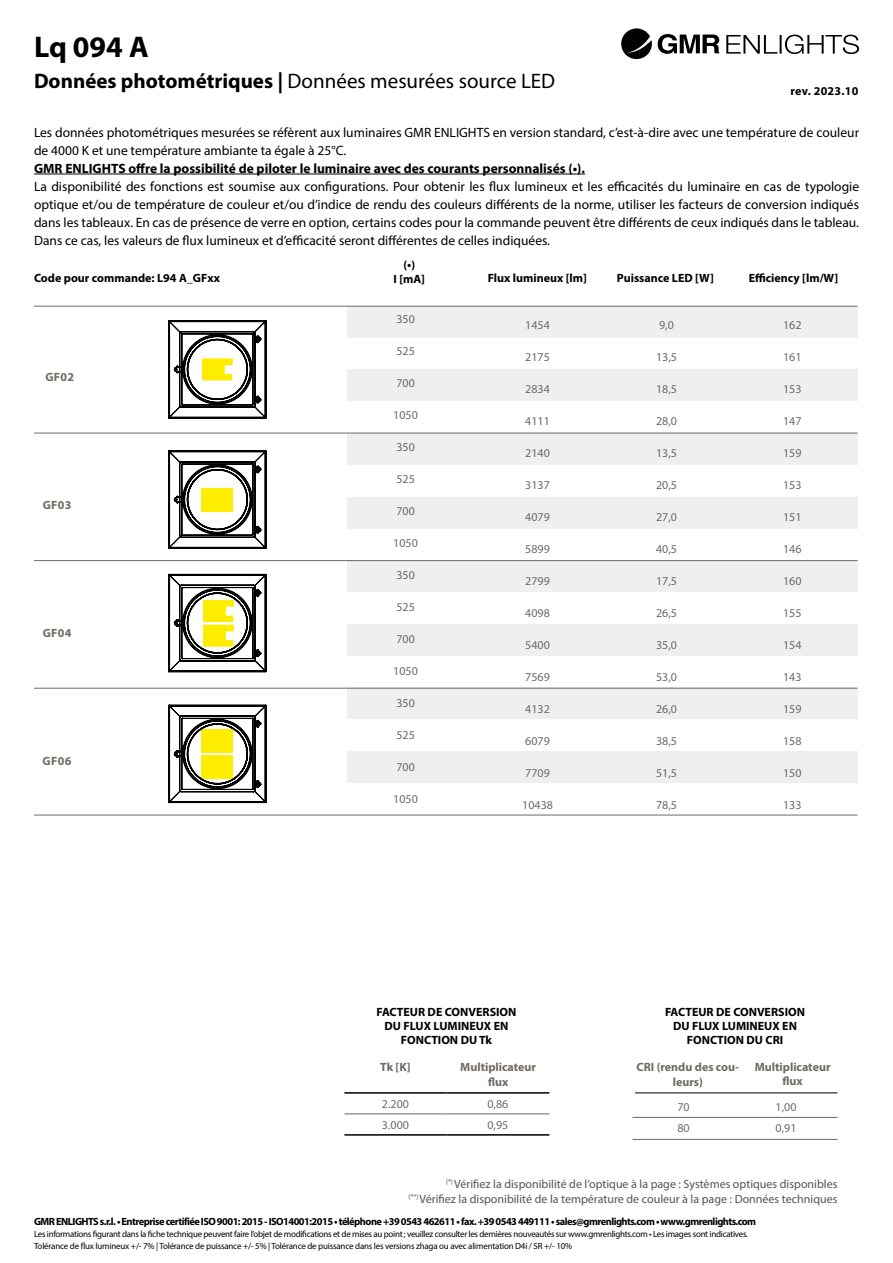
<style>
.page{position:relative;width:893px;height:1263px;background:#fff}
.page>*{position:absolute;margin:0;border:0;box-sizing:border-box;transform-origin:0 0}
.t1{font:700 30px "Myriad Pro";color:#000}
.t2{font:21px "Myriad Pro";color:#000}
.t3{font:13.5px/18px "Myriad Pro";color:#000}
.t4{font:700 13.5px "Myriad Pro";color:#000}
.t5{font:12px "Myriad Pro";color:#6c6a63}
.t6{font:700 12px/14.4px "Myriad Pro";color:#000;text-align:center}
.t7{font:12px/14.4px "Myriad Pro";color:#555454;text-align:right}
.t8{font:700 12px/14.4px "Myriad Pro";color:#6d6c62;text-align:center}
.t9{font:700 12px/14.4px "Myriad Pro";color:#6d6b63;text-align:center}
.t10{font:12px "Myriad Pro";color:#6d6b63}
.t11{font:700 12px "Myriad Pro";letter-spacing:.02em;color:#000}
.t12{font:700 10.5px "Myriad Pro";letter-spacing:-.05em;color:#000}
.t13{font:9px/12px "Myriad Pro";letter-spacing:-.03em;color:#000}
.s1{font-weight:700}
.s2{font-weight:600;font-size:13.5px}
</style>
<div class="page">
<svg style="left:169px;top:705px;width:97px;height:98px"></svg>
<svg style="left:169px;top:574px;width:97px;height:98px"></svg>
<svg style="left:169px;top:451px;width:97px;height:97px"></svg>
<svg style="left:169px;top:321px;width:97px;height:97px"></svg>
<hr style="left:34px;top:433px;width:823px;height:1px;background:#6d6b63">
<hr style="left:34px;top:560px;width:823px;height:1px;background:#6d6b63">
<hr style="left:34px;top:688px;width:823px;height:1px;background:#6d6b63">
<hr style="left:34px;top:815px;width:823px;height:1px;background:#6d6b63">
<hr style="left:34px;top:306px;width:823px;height:1px;background:#6d6b63">
<div style="left:347px;top:306px;width:510px;height:31px;background:#efefef"></div>
<div style="left:347px;top:370px;width:510px;height:31px;background:#efefef"></div>
<div style="left:347px;top:434px;width:510px;height:31px;background:#efefef"></div>
<div style="left:347px;top:497px;width:510px;height:31px;background:#efefef"></div>
<div style="left:347px;top:560px;width:510px;height:32px;background:#efefef"></div>
<div style="left:347px;top:624px;width:510px;height:31px;background:#efefef"></div>
<div style="left:347px;top:688px;width:510px;height:31px;background:#efefef"></div>
<div style="left:347px;top:751px;width:510px;height:32px;background:#efefef"></div>
<svg style="left:621px;top:28px;width:31px;height:31px"></svg>
<svg style="left:658px;top:34px;width:61px;height:20px"></svg>
<svg style="left:726px;top:35px;width:133px;height:19px"></svg>
<hr style="left:34px;top:174px;width:551px;height:1px;background:#000">
<hr style="left:632px;top:1139px;width:205px;height:1px;background:#6d6c62">
<hr style="left:632px;top:1117px;width:103px;height:1px;background:#6c6a63">
<hr style="left:735px;top:1117px;width:102px;height:1px;background:#6c6a63">
<hr style="left:635px;top:1093px;width:202px;height:1px;background:#000">
<hr style="left:344px;top:1092px;width:102px;height:2px;background:#000">
<hr style="left:446px;top:1092px;width:103px;height:2px;background:#000">
<hr style="left:344px;top:1134px;width:102px;height:2px;background:#000">
<hr style="left:446px;top:1134px;width:103px;height:2px;background:#000">
<hr style="left:344px;top:1113px;width:102px;height:1px;background:#6c6a63">
<hr style="left:446px;top:1113px;width:103px;height:1px;background:#6c6a63">
<h1 class="t1" style="left:34px;top:27px;width:116px">Lq 094 A</h1>
<h2 class="t2" style="left:34px;top:68px;width:523px"><span class="s1">Données photométriques |</span> Données mesurées source LED</h2>
<p class="t11" style="left:790px;top:83px;width:69px">rev. 2023.10</p>
<p class="t3" style="left:34px;top:123px;width:826px">Les données photométriques mesurées se réfèrent aux luminaires GMR ENLIGHTS en version standard, c’est-à-dire avec une température de couleur de 4000 K et une température ambiante ta égale à 25°C.</p>
<p class="t4" style="left:34px;top:159px;width:553px">GMR ENLIGHTS offre la possibilité de piloter le luminaire avec des courants personnalisés (•).</p>
<p class="t3" style="left:34px;top:177px;width:827px;text-align:justify">La disponibilité des fonctions est soumise aux configurations. Pour obtenir les flux lumineux et les efficacités du luminaire en cas de typologie optique et/ou de température de couleur et/ou d’indice de rendu des couleurs différents de la norme, utiliser les facteurs de conversion indiqués dans les tableaux. En cas de présence de verre en option, certains codes pour la commande peuvent être différents de ceux indiqués dans le tableau.<br>Dans ce cas, les valeurs de flux lumineux et d’efficacité seront différentes de celles indiquées.</p>
<p class="t6" style="left:34px;top:270px;width:187px">Code pour commande: L94 A_GFxx</p>
<p class="t9" style="left:45px;top:369px;width:30px">GF02</p>
<p class="t9" style="left:43px;top:497px;width:30px">GF03</p>
<p class="t9" style="left:43px;top:625px;width:30px">GF04</p>
<p class="t9" style="left:43px;top:753px;width:30px">GF06</p>
<p class="t6" style="left:394px;top:257px;width:33px">(<span class="s2">•</span>)<br>I [mA]</p>
<p class="t5" style="left:396px;top:312px;width:20px">350</p>
<p class="t5" style="left:396px;top:344px;width:20px">525</p>
<p class="t5" style="left:396px;top:376px;width:20px">700</p>
<p class="t5" style="left:393px;top:408px;width:26px">1050</p>
<p class="t5" style="left:396px;top:440px;width:20px">350</p>
<p class="t5" style="left:396px;top:472px;width:20px">525</p>
<p class="t5" style="left:396px;top:503px;width:20px">700</p>
<p class="t5" style="left:393px;top:535px;width:26px">1050</p>
<p class="t5" style="left:396px;top:567px;width:20px">350</p>
<p class="t5" style="left:396px;top:599px;width:20px">525</p>
<p class="t5" style="left:396px;top:631px;width:20px">700</p>
<p class="t5" style="left:393px;top:663px;width:26px">1050</p>
<p class="t5" style="left:396px;top:695px;width:20px">350</p>
<p class="t5" style="left:396px;top:727px;width:20px">525</p>
<p class="t5" style="left:396px;top:759px;width:20px">700</p>
<p class="t5" style="left:393px;top:791px;width:26px">1050</p>
<p class="t6" style="left:488px;top:270px;width:101px">Flux lumineux [lm]</p>
<p class="t6" style="left:617px;top:270px;width:99px">Puissance LED [W]</p>
<p class="t6" style="left:749px;top:270px;width:91px">Efficiency [lm/W]</p>
<p class="t5" style="left:525px;top:318px;width:26px">1454</p>
<p class="t5" style="left:525px;top:350px;width:26px">2175</p>
<p class="t5" style="left:525px;top:382px;width:26px">2834</p>
<p class="t5" style="left:525px;top:414px;width:26px">4111</p>
<p class="t5" style="left:525px;top:446px;width:26px">2140</p>
<p class="t5" style="left:525px;top:478px;width:26px">3137</p>
<p class="t5" style="left:525px;top:510px;width:26px">4079</p>
<p class="t5" style="left:525px;top:542px;width:26px">5899</p>
<p class="t5" style="left:525px;top:574px;width:26px">2799</p>
<p class="t5" style="left:525px;top:606px;width:26px">4098</p>
<p class="t5" style="left:525px;top:638px;width:26px">5400</p>
<p class="t5" style="left:525px;top:669px;width:26px">7569</p>
<p class="t5" style="left:525px;top:701px;width:26px">4132</p>
<p class="t5" style="left:525px;top:733px;width:26px">6079</p>
<p class="t5" style="left:525px;top:765px;width:26px">7709</p>
<p class="t5" style="left:522px;top:797px;width:32px">10438</p>
<p class="t5" style="left:659px;top:318px;width:16px">9,0</p>
<p class="t5" style="left:656px;top:350px;width:22px">13,5</p>
<p class="t5" style="left:656px;top:382px;width:22px">18,5</p>
<p class="t5" style="left:656px;top:414px;width:22px">28,0</p>
<p class="t5" style="left:656px;top:446px;width:22px">13,5</p>
<p class="t5" style="left:656px;top:478px;width:22px">20,5</p>
<p class="t5" style="left:656px;top:510px;width:22px">27,0</p>
<p class="t5" style="left:656px;top:542px;width:22px">40,5</p>
<p class="t5" style="left:656px;top:574px;width:22px">17,5</p>
<p class="t5" style="left:656px;top:606px;width:22px">26,5</p>
<p class="t5" style="left:656px;top:638px;width:22px">35,0</p>
<p class="t5" style="left:656px;top:669px;width:22px">53,0</p>
<p class="t5" style="left:656px;top:701px;width:22px">26,0</p>
<p class="t5" style="left:656px;top:733px;width:22px">38,5</p>
<p class="t5" style="left:656px;top:765px;width:22px">51,5</p>
<p class="t5" style="left:656px;top:797px;width:22px">78,5</p>
<p class="t5" style="left:783px;top:318px;width:20px">162</p>
<p class="t5" style="left:783px;top:350px;width:20px">161</p>
<p class="t5" style="left:783px;top:382px;width:20px">153</p>
<p class="t5" style="left:783px;top:414px;width:20px">147</p>
<p class="t5" style="left:783px;top:446px;width:20px">159</p>
<p class="t5" style="left:783px;top:478px;width:20px">153</p>
<p class="t5" style="left:783px;top:510px;width:20px">151</p>
<p class="t5" style="left:783px;top:542px;width:20px">146</p>
<p class="t5" style="left:783px;top:574px;width:20px">160</p>
<p class="t5" style="left:783px;top:606px;width:20px">155</p>
<p class="t5" style="left:783px;top:637px;width:20px">154</p>
<p class="t5" style="left:783px;top:669px;width:20px">143</p>
<p class="t5" style="left:783px;top:701px;width:20px">159</p>
<p class="t5" style="left:783px;top:733px;width:20px">158</p>
<p class="t5" style="left:783px;top:765px;width:20px">150</p>
<p class="t5" style="left:783px;top:797px;width:20px">133</p>
<p class="t6" style="left:377px;top:1004px;width:141px">FACTEUR DE CONVERSION<br>DU FLUX LUMINEUX EN<br>FONCTION DU Tk</p>
<p class="t6" style="left:665px;top:1004px;width:141px">FACTEUR DE CONVERSION<br>DU FLUX LUMINEUX EN<br>FONCTION DU CRI</p>
<p class="t9" style="left:380px;top:1059px;width:32px">Tk [K]</p>
<p class="t9" style="left:460px;top:1059px;width:77px">Multiplicateur flux</p>
<p class="t8" style="left:637px;top:1059px;width:104px">CRI (rendu des cou&shy;leurs)</p>
<p class="t8" style="left:755px;top:1059px;width:77px">Multiplicateur flux</p>
<p class="t10" style="left:382px;top:1096px;width:29px">2.200</p>
<p class="t10" style="left:487px;top:1096px;width:22px">0,86</p>
<p class="t10" style="left:382px;top:1117px;width:29px">3.000</p>
<p class="t10" style="left:487px;top:1117px;width:22px">0,95</p>
<p class="t10" style="left:677px;top:1100px;width:14px">70</p>
<p class="t10" style="left:775px;top:1100px;width:22px">1,00</p>
<p class="t10" style="left:677px;top:1121px;width:14px">80</p>
<p class="t10" style="left:775px;top:1121px;width:22px">0,91</p>
<p class="t7" style="left:409px;top:1177px;width:430px"><sup>(*)</sup> Vérifiez la disponibilité de l’optique à la page : Systèmes optiques disponibles<br><sup>(**)</sup> Vérifiez la disponibilité de la température de couleur à la page : Données techniques</p>
<p class="t12" style="left:34px;top:1215px;width:724px">GMR ENLIGHTS s.r.l. • Entreprise certifiée ISO 9001: 2015 - ISO14001:2015 • téléphone +39 0543 462611 • fax. +39 0543 449111 • sales@gmrenlights.com • www.gmrenlights.com</p>
<p class="t13" style="left:34px;top:1228px;width:715px">Les informations figurant dans la fiche technique peuvent faire l’objet de modifications et de mises au point ; veuillez consulter les dernières nouveautés sur www.gmrenlights.com • Les images sont indicatives.<br>Tolérance de flux lumineux +/- 7% | Tolérance de puissance +/- 5% | Tolérance de puissance dans les versions zhaga ou avec alimentation D4i / SR +/- 10%</p>
</div>
